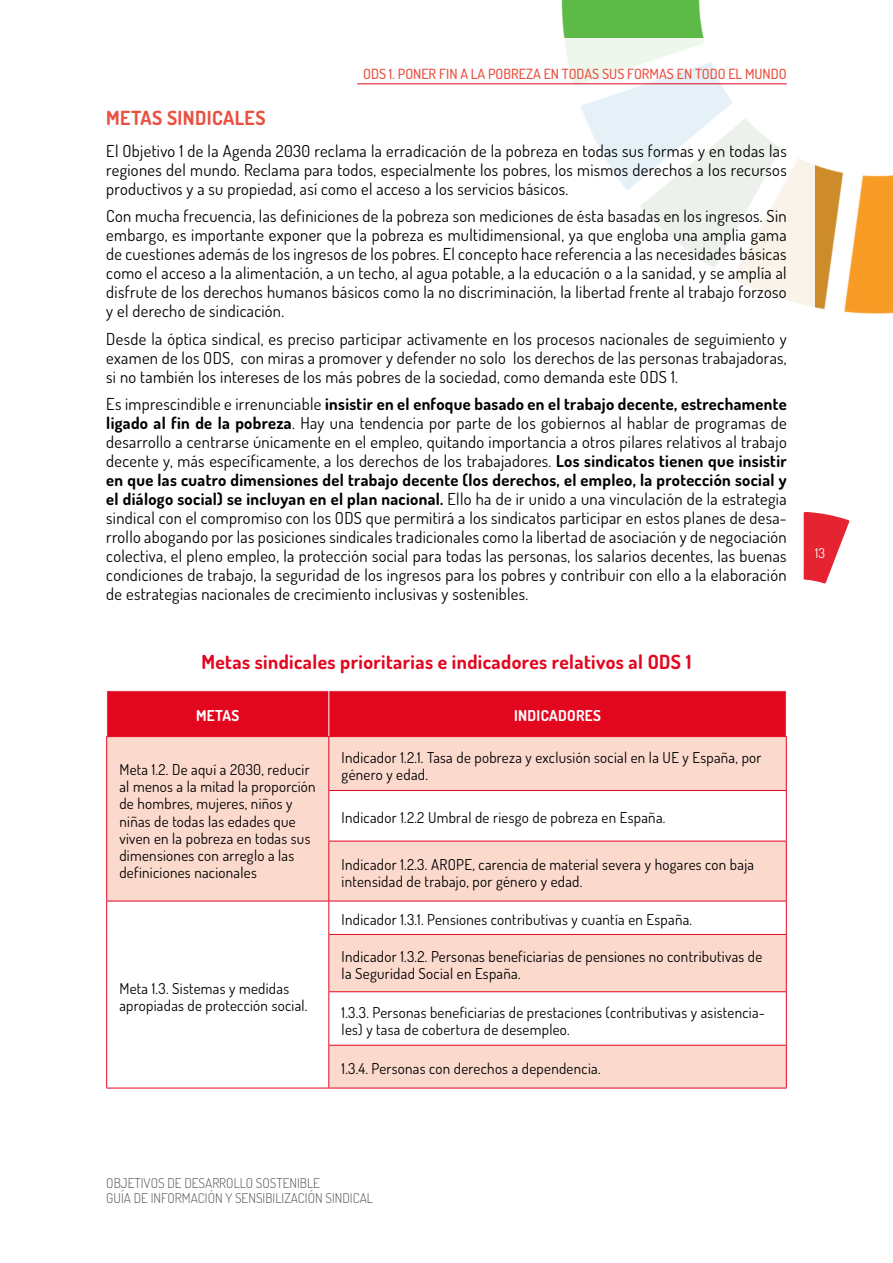
<style>
.page{position:relative;width:893px;height:1263px;background:#fff}
.page>*{position:absolute;margin:0;border:0;box-sizing:border-box;transform-origin:0 0}
.t1{font:700 19.5px "Dosis";letter-spacing:.02em;color:#e2061f}
.t2{font:700 19.5px "Dosis";letter-spacing:.02em;color:#e95040}
.t3{font:16.5px/18.9px "Dosis";letter-spacing:.02em;color:#000;text-align:justify}
.t4{font:15px/17.2px "Dosis";letter-spacing:.02em;color:#000}
.t5{font:700 15px "Dosis";letter-spacing:.02em;color:#fff}
.t6{font:500 14.1px "Dosis";color:#e95040}
.t7{font:300 13.5px/15.6px "Dosis";color:#575756}
.t8{font:13.5px "Dosis";color:#fff}
.s1{font-weight:700}
</style>
<div class="page">
<img style="left:561px;top:0;width:332px;height:314px">
<svg style="left:440px;top:38px;width:375px;height:276px"></svg>
<hr style="left:357px;top:84px;width:430px;height:1px;background:#e2061f">
<svg style="left:804px;top:512px;width:46px;height:72px"></svg>
<div style="left:107px;top:691px;width:679px;height:45px;background:#e2061f"></div>
<svg style="left:107px;top:737px;width:679px;height:351px;fill:#fbd9cd"></svg>
<hr style="left:328px;top:691px;width:1px;height:45px;background:#fff">
<hr style="left:106px;top:736px;width:223px;height:1px;background:#e2061f">
<hr style="left:106px;top:737px;width:1px;height:53px;background:#e2061f">
<hr style="left:329px;top:736px;width:458px;height:1px;background:#e2061f">
<hr style="left:328px;top:737px;width:1px;height:53px;background:#e2061f">
<hr style="left:786px;top:737px;width:1px;height:53px;background:#e2061f">
<hr style="left:106px;top:790px;width:1px;height:51px;background:#e2061f">
<hr style="left:328px;top:790px;width:459px;height:1px;background:#e2061f">
<hr style="left:328px;top:791px;width:1px;height:50px;background:#e2061f">
<hr style="left:786px;top:791px;width:1px;height:50px;background:#e2061f">
<hr style="left:106px;top:841px;width:1px;height:60px;background:#e2061f">
<hr style="left:328px;top:841px;width:459px;height:1px;background:#e2061f">
<hr style="left:328px;top:841px;width:1px;height:60px;background:#e2061f">
<hr style="left:786px;top:841px;width:1px;height:60px;background:#e2061f">
<hr style="left:106px;top:901px;width:223px;height:1px;background:#e2061f">
<hr style="left:106px;top:901px;width:1px;height:33px;background:#e2061f">
<hr style="left:329px;top:901px;width:458px;height:1px;background:#e2061f">
<hr style="left:328px;top:901px;width:1px;height:33px;background:#e2061f">
<hr style="left:786px;top:901px;width:1px;height:33px;background:#e2061f">
<hr style="left:106px;top:934px;width:1px;height:58px;background:#e2061f">
<hr style="left:328px;top:934px;width:459px;height:1px;background:#e2061f">
<hr style="left:328px;top:935px;width:1px;height:56px;background:#e2061f">
<hr style="left:786px;top:935px;width:1px;height:56px;background:#e2061f">
<hr style="left:106px;top:992px;width:1px;height:53px;background:#e2061f">
<hr style="left:328px;top:991px;width:459px;height:1px;background:#e2061f">
<hr style="left:328px;top:992px;width:1px;height:53px;background:#e2061f">
<hr style="left:786px;top:992px;width:1px;height:53px;background:#e2061f">
<hr style="left:106px;top:1045px;width:1px;height:43px;background:#e2061f">
<hr style="left:328px;top:1045px;width:459px;height:1px;background:#e2061f">
<hr style="left:328px;top:1045px;width:1px;height:43px;background:#e2061f">
<hr style="left:786px;top:1045px;width:1px;height:43px;background:#e2061f">
<hr style="left:106px;top:1088px;width:223px;height:1px;background:#e2061f">
<hr style="left:329px;top:1088px;width:458px;height:1px;background:#e2061f">
<p class="t6" style="left:363px;top:66px;width:425px">ODS 1. PONER FIN A LA POBREZA EN TODAS SUS FORMAS EN TODO EL MUNDO</p>
<p class="t2" style="left:106px;top:107px;width:161px">METAS SINDICALES</p>
<p class="t3" style="left:106px;top:142px;width:682px">El Objetivo 1 de la Agenda 2030 reclama la erradicación de la pobreza en todas sus formas y en todas las regiones del mundo. Reclama para todos, especialmente los pobres, los mismos derechos a los recursos productivos y a su propiedad, así como el acceso a los servicios básicos.</p>
<p class="t3" style="left:106px;top:207px;width:682px">Con mucha frecuencia, las definiciones de la pobreza son mediciones de ésta basadas en los ingresos. Sin embargo, es importante exponer que la pobreza es multidimensional, ya que engloba una amplia gama de cuestiones además de los ingresos de los pobres. El concepto hace referencia a las necesidades básicas como el acceso a la alimentación, a un techo, al agua potable, a la educación o a la sanidad, y se amplía al disfrute de los derechos humanos básicos como la no discriminación, la libertad frente al trabajo forzoso y el derecho de sindicación.</p>
<p class="t3" style="left:106px;top:329px;width:682px">Desde la óptica sindical, es preciso participar activamente en los procesos nacionales de seguimiento y examen de los ODS, con miras a promover y defender no solo los derechos de las personas trabajadoras, si no también los intereses de los más pobres de la sociedad, como demanda este ODS 1.</p>
<p class="t3" style="left:106px;top:395px;width:682px">Es imprescindible e irrenunciable <span class="s1">insistir en el enfoque basado en el trabajo decente, estrechamente ligado al fin de la pobreza</span>. Hay una tendencia por parte de los gobiernos al hablar de programas de desarrollo a centrarse únicamente en el empleo, quitando importancia a otros pilares relativos al trabajo decente y, más específicamente, a los derechos de los trabajadores. <span class="s1">Los sindicatos tienen que insistir en que las cuatro dimensiones del trabajo decente (los derechos, el empleo, la protección social y el diálogo social) se incluyan en el plan nacional.</span> Ello ha de ir unido a una vinculación de la estrategia sindical con el compromiso con los ODS que permitirá a los sindicatos participar en estos planes de desa&shy;rrollo abogando por las posiciones sindicales tradicionales como la libertad de asociación y de negociación colectiva, el pleno empleo, la protección social para todas las personas, los salarios decentes, las buenas condiciones de trabajo, la seguridad de los ingresos para los pobres y contribuir con ello a la elaboración de estrategias nacionales de crecimiento inclusivas y sostenibles.</p>
<p class="t1" style="left:202px;top:650px;width:491px">Metas sindicales prioritarias e indicadores relativos al ODS 1</p>
<p class="t5" style="left:196px;top:707px;width:45px">METAS</p>
<p class="t5" style="left:514px;top:707px;width:88px">INDICADORES</p>
<p class="t4" style="left:119px;top:761px;width:198px">Meta 1.2. De aquí a 2030, reducir al menos a la mitad la proporción de hombres, mujeres, niños y niñas de todas las edades que viven en la pobreza en todas sus dimensiones con arreglo a las definiciones nacionales</p>
<p class="t4" style="left:119px;top:979px;width:190px">Meta 1.3. Sistemas y medidas apropiadas de protección social.</p>
<p class="t4" style="left:342px;top:748px;width:421px">Indicador 1.2.1. Tasa de pobreza y exclusión social en la UE y España, por género y edad.</p>
<p class="t4" style="left:342px;top:809px;width:325px">Indicador 1.2.2 Umbral de riesgo de pobreza en España.</p>
<p class="t4" style="left:342px;top:856px;width:414px">Indicador 1.2.3. AROPE, carencia de material severa y hogares con baja intensidad de trabajo, por género y edad.</p>
<p class="t4" style="left:342px;top:911px;width:352px">Indicador 1.3.1. Pensiones contributivas y cuantía en España.</p>
<p class="t4" style="left:342px;top:948px;width:422px">Indicador 1.3.2. Personas beneficiarias de pensiones no contributivas de la Seguridad Social en España.</p>
<p class="t4" style="left:342px;top:1003px;width:425px">1.3.3. Personas beneficiarias de prestaciones (contributivas y asistencia&shy;les) y tasa de cobertura de desempleo.</p>
<p class="t4" style="left:342px;top:1060px;width:260px">1.3.4. Personas con derechos a dependencia.</p>
<p class="t8" style="left:815px;top:545px;width:11px">13</p>
<p class="t7" style="left:106px;top:1175px;width:268px">OBJETIVOS DE DESARROLLO SOSTENIBLE<br>GUÍA DE INFORMACIÓN Y SENSIBILIZACIÓN SINDICAL</p>
</div>
